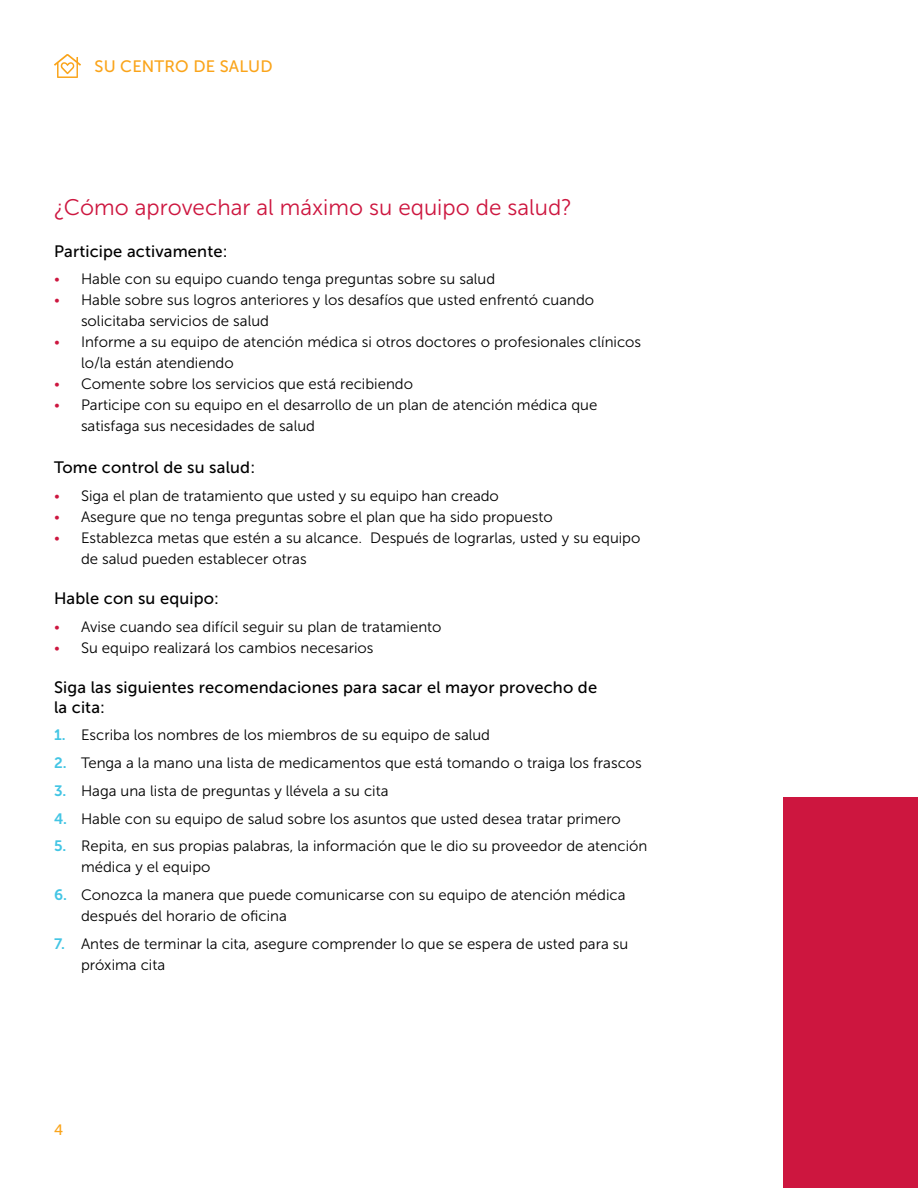
<style>
.page{position:relative;width:918px;height:1188px;background:#fff}
.page>*{position:absolute;margin:0;border:0;box-sizing:border-box;transform-origin:0 0}
.t1{font:22.5px "Museo Sans 300";color:#cd163f}
.t2{font:16.5px/19.8px "Museo Sans 500";letter-spacing:.01em;color:#000}
.t3{font:16.5px "Museo Sans 500";letter-spacing:.01em;color:#faa41a}
.t4{font:15px/21px "Museo Sans 300";color:#000}
.t5{font:15px "Museo Sans 500";color:#faa41a}
.s1{font-family:"Museo Sans 100";color:#cd163f}
.s2{font-family:"Museo Sans 700";color:#43c5e4}
</style>
<div class="page">
<div style="left:783px;top:797px;width:135px;height:391px;background:#cd163f"></div>
<svg style="left:54px;top:54px;width:27px;height:24px"></svg>
<p class="t3" style="left:94px;top:57px;width:180px">SU CENTRO DE SALUD</p>
<h1 class="t1" style="left:54px;top:195px;width:520px">¿Cómo aprovechar al máximo su equipo de salud?</h1>
<p class="t2" style="left:54px;top:241px;width:175px">Participe activamente:</p>
<p class="t4" style="left:54px;top:269px;width:443px"><span class="s1">•</span> Hable con su equipo cuando tenga preguntas sobre su salud</p>
<p class="t4" style="left:81px;top:290px;width:515px;text-indent:-27px"><span class="s1">•</span> Hable sobre sus logros anteriores y los desafíos que usted enfrentó cuando solicitaba servicios de salud</p>
<p class="t4" style="left:81px;top:332px;width:562px;text-indent:-27px"><span class="s1">•</span> Informe a su equipo de atención médica si otros doctores o profesionales clínicos lo/la están atendiendo</p>
<p class="t4" style="left:54px;top:374px;width:361px"><span class="s1">•</span> Comente sobre los servicios que está recibiendo</p>
<p class="t4" style="left:81px;top:395px;width:518px;text-indent:-27px"><span class="s1">•</span> Participe con su equipo en el desarrollo de un plan de atención médica que satisfaga sus necesidades de salud</p>
<p class="t2" style="left:54px;top:458px;width:203px">Tome control de su salud:</p>
<p class="t4" style="left:54px;top:485px;width:446px"><span class="s1">•</span> Siga el plan de tratamiento que usted y su equipo han creado</p>
<p class="t4" style="left:54px;top:506px;width:500px"><span class="s1">•</span> Asegure que no tenga preguntas sobre el plan que ha sido propuesto</p>
<p class="t4" style="left:81px;top:527px;width:561px;text-indent:-27px"><span class="s1">•</span> Establezca metas que estén a su alcance. Después de lograrlas, usted y su equipo de salud pueden establecer otras</p>
<p class="t2" style="left:54px;top:588px;width:167px">Hable con su equipo:</p>
<p class="t4" style="left:54px;top:616px;width:389px"><span class="s1">•</span> Avise cuando sea difícil seguir su plan de tratamiento</p>
<p class="t4" style="left:54px;top:637px;width:321px"><span class="s1">•</span> Su equipo realizará los cambios necesarios</p>
<p class="t2" style="left:54px;top:677px;width:545px">Siga las siguientes recomendaciones para sacar el mayor provecho de la cita:</p>
<p class="t4" style="left:54px;top:725px;width:438px"><span class="s2">1.</span> Escriba los nombres de los miembros de su equipo de salud</p>
<p class="t4" style="left:54px;top:752px;width:589px"><span class="s2">2.</span> Tenga a la mano una lista de medicamentos que está tomando o traiga los frascos</p>
<p class="t4" style="left:54px;top:780px;width:336px"><span class="s2">3.</span> Haga una lista de preguntas y llévela a su cita</p>
<p class="t4" style="left:54px;top:808px;width:568px"><span class="s2">4.</span> Hable con su equipo de salud sobre los asuntos que usted desea tratar primero</p>
<p class="t4" style="left:81px;top:836px;width:568px;text-indent:-27px"><span class="s2">5.</span> Repita, en sus propias palabras, la información que le dio su proveedor de atención médica y el equipo</p>
<p class="t4" style="left:81px;top:884px;width:546px;text-indent:-27px"><span class="s2">6.</span> Conozca la manera que puede comunicarse con su equipo de atención médica después del horario de oficina</p>
<p class="t4" style="left:81px;top:933px;width:549px;text-indent:-27px"><span class="s2">7.</span> Antes de terminar la cita, asegure comprender lo que se espera de usted para su próxima cita</p>
<p class="t5" style="left:54px;top:1122px;width:11px">4</p>
</div>
